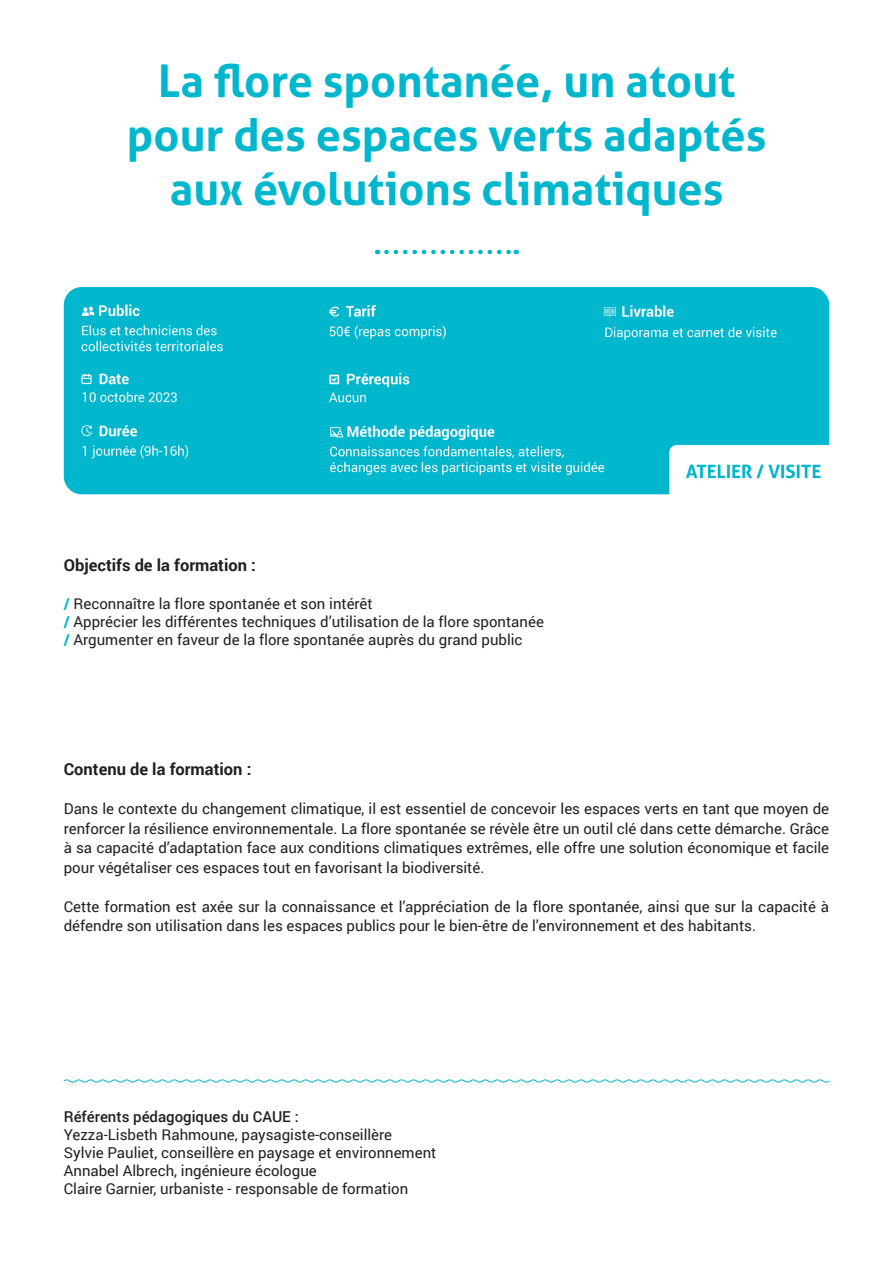
<style>
.page{position:relative;width:893px;height:1263px;background:#fff}
.page>*{position:absolute;margin:0;border:0;box-sizing:border-box;transform-origin:0 0}
.t1{font:700 45px "Aller";color:#00b7ce}
.t2{font:700 16.5px "Roboto";color:#231f20}
.t3{font:15px/19.5px "Roboto";color:#231f20;text-align:justify}
.t4{font:500 15px "Roboto";color:#231f20}
.s1{font-weight:700;color:#00b7ce}
</style>
<div class="page">
<svg style="left:386px;top:250px;width:131px;height:4px"></svg>
<svg style="left:63px;top:1079px;width:767px;height:4px"></svg>
<img style="left:64px;top:287px;width:765px;height:207px">
<p class="t1" style="left:158px;top:53px;width:579px">La flore spontanée, un atout</p>
<p class="t1" style="left:127px;top:107px;width:641px">pour des espaces verts adaptés</p>
<p class="t1" style="left:170px;top:161px;width:555px">aux évolutions climatiques</p>
<p class="t2" style="left:64px;top:554px;width:194px">Objectifs de la formation :</p>
<p class="t3" style="left:64px;top:593px;width:310px"><span class="s1">/</span> Reconnaître la flore spontanée et son intérêt</p>
<p class="t3" style="left:64px;top:611px;width:482px"><span class="s1">/</span> Apprécier les différentes techniques d’utilisation de la flore spontanée</p>
<p class="t3" style="left:64px;top:629px;width:460px"><span class="s1">/</span> Argumenter en faveur de la flore spontanée auprès du grand public</p>
<p class="t2" style="left:64px;top:758px;width:189px">Contenu de la formation :</p>
<p class="t3" style="left:64px;top:798px;width:767px">Dans le contexte du changement climatique, il est essentiel de concevoir les espaces verts en tant que moyen de renforcer la résilience environnementale. La flore spontanée se révèle être un outil clé dans cette démarche. Grâce à sa capacité d’adaptation face aux conditions climatiques extrêmes, elle offre une solution économique et facile pour végétaliser ces espaces tout en favorisant la biodiversité.</p>
<p class="t3" style="left:64px;top:896px;width:767px">Cette formation est axée sur la connaissance et l’appréciation de la flore spontanée, ainsi que sur la capacité à défendre son utilisation dans les espaces publics pour le bien-être de l’environnement et des habitants.</p>
<p class="t4" style="left:64px;top:1106px;width:236px">Référents pédagogiques du CAUE :</p>
<p class="t3" style="left:64px;top:1124px;width:330px">Yezza-Lisbeth Rahmoune, paysagiste-conseillère</p>
<p class="t3" style="left:64px;top:1142px;width:374px">Sylvie Pauliet, conseillère en paysage et environnement</p>
<p class="t3" style="left:64px;top:1160px;width:254px">Annabel Albrech, ingénieure écologue</p>
<p class="t3" style="left:64px;top:1178px;width:346px">Claire Garnier, urbaniste - responsable de formation</p>
</div>
